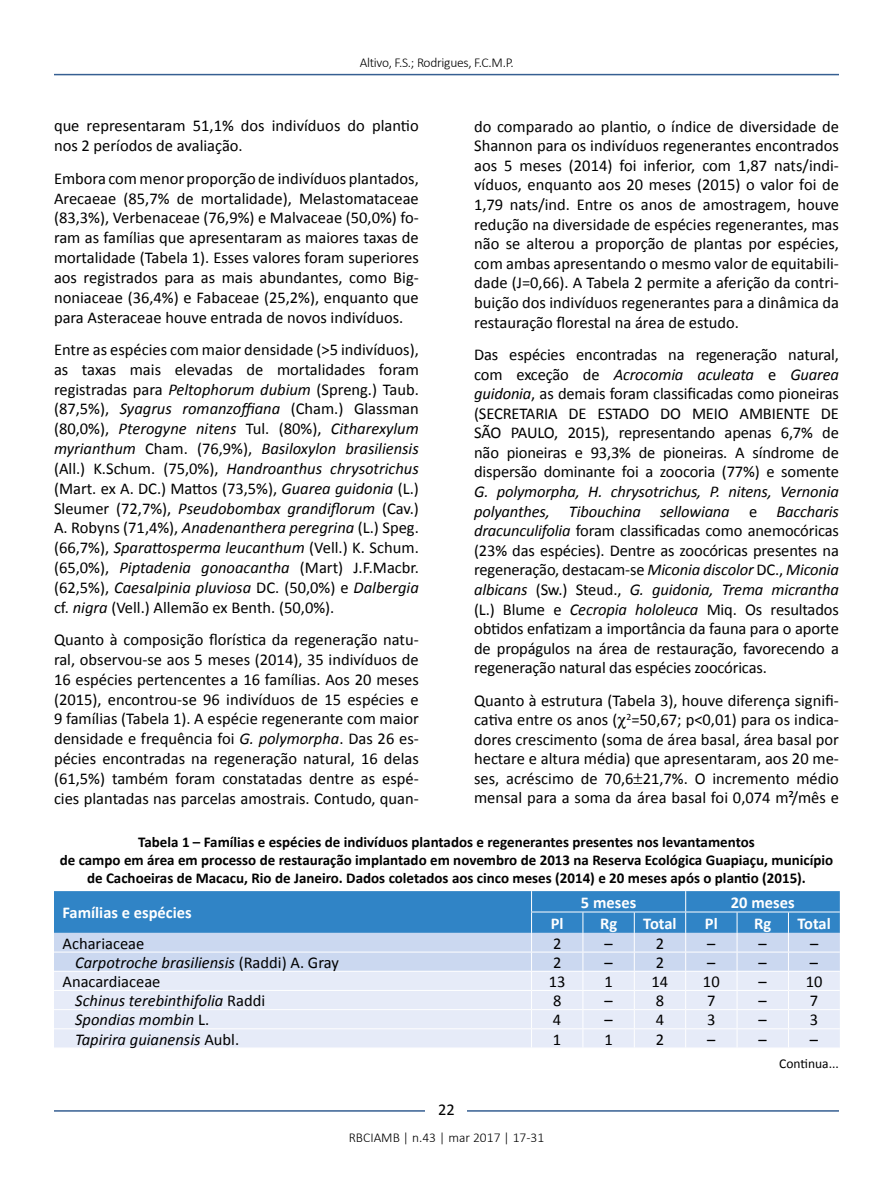
<style>
.page{position:relative;width:893px;height:1191px;background:#fff}
.page>*{position:absolute;margin:0;border:0;box-sizing:border-box;transform-origin:0 0}
.t1{font:16.5px/19.8px "Calibri";color:#000;text-align:justify}
.t2{font:italic 16.5px "Calibri";color:#000}
.t3{font:700 16.5px "Calibri";color:#fff}
.t4{font:700 15px/18px "Calibri";color:#000;text-align:center}
.t5{font:300 13.5px "Calibri";letter-spacing:-.02em;color:#000}
.t6{font:300 13.5px "Calibri";color:#000}
.t7{font:13.5px "Calibri";color:#000}
.s1{font-style:italic}
.s2{font-style:normal}
</style>
<div class="page">
<hr style="left:54px;top:74px;width:785px;height:1px;background:#365f92">
<hr style="left:54px;top:1110px;width:785px;height:1px;background:#365f92">
<div style="left:426px;top:1096px;width:41px;height:26px;background:#fff"></div>
<svg style="left:54px;top:891px;width:786px;height:156px;background:#b0cce9"></svg>
<p class="t5" style="left:360px;top:54px;width:156px">Altivo, F.S.; Rodrigues, F.C.M.P.</p>
<p class="t1" style="left:54px;top:116px;width:366px">que representaram 51,1% dos indivíduos do plantio nos 2 períodos de avaliação.</p>
<p class="t1" style="left:54px;top:168px;width:366px">Embora com menor proporção de indivíduos plantados, Arecaeae (85,7% de mortalidade), Melastomataceae (83,3%), Verbenaceae (76,9%) e Malvaceae (50,0%) fo&shy;ram as famílias que apresentaram as maiores taxas de mortalidade (Tabela 1). Esses valores foram superiores aos registrados para as mais abundantes, como Big&shy;noniaceae (36,4%) e Fabaceae (25,2%), enquanto que para Asteraceae houve entrada de novos indivíduos.</p>
<p class="t1" style="left:54px;top:340px;width:366px">Entre as espécies com maior densidade (&gt;5 indivíduos), as taxas mais elevadas de mortalidades foram registradas para <span class="s1">Peltophorum dubium</span> (Spreng.) Taub. (87,5%), <span class="s1">Syagrus romanzoffiana</span> (Cham.) Glassman (80,0%), <span class="s1">Pterogyne nitens</span> Tul. (80%), <span class="s1">Citharexylum myrianthum</span> Cham. (76,9%), <span class="s1">Basiloxylon brasiliensis </span>(All.) K.Schum. (75,0%), <span class="s1">Handroanthus chrysotrichus </span>(Mart. ex A. DC.) Mattos (73,5%), <span class="s1">Guarea guidonia</span> (L.)<br>Sleumer (72,7%), <span class="s1">Pseudobombax grandiflorum</span> (Cav.)<br>A. Robyns (71,4%), <span class="s1">Anadenanthera peregrina</span> (L.) Speg. (66,7%), <span class="s1">Sparattosperma leucanthum</span> (Vell.) K. Schum. (65,0%), <span class="s1">Piptadenia gonoacantha</span> (Mart) J.F.Macbr. (62,5%), <span class="s1">Caesalpinia pluviosa</span> DC. (50,0%) e <span class="s1">Dalbergia </span>cf. <span class="s1">nigra</span> (Vell.) Allemão ex Benth. (50,0%).</p>
<p class="t1" style="left:54px;top:630px;width:366px">Quanto à composição florística da regeneração natu&shy;ral, observou-se aos 5 meses (2014), 35 indivíduos de 16 espécies pertencentes a 16 famílias. Aos 20 meses (2015), encontrou-se 96 indivíduos de 15 espécies e 9 famílias (Tabela 1). A espécie regenerante com maior densidade e frequência foi <span class="s1">G. polymorpha</span>. Das 26 es&shy;pécies encontradas na regeneração natural, 16 delas (61,5%) também foram constatadas dentre as espé&shy;cies plantadas nas parcelas amostrais. Contudo, quan-</p>
<p class="t1" style="left:474px;top:116px;width:366px">do comparado ao plantio, o índice de diversidade de Shannon para os indivíduos regenerantes encontrados aos 5 meses (2014) foi inferior, com 1,87 nats/indi&shy;víduos, enquanto aos 20 meses (2015) o valor foi de 1,79 nats/ind. Entre os anos de amostragem, houve redução na diversidade de espécies regenerantes, mas não se alterou a proporção de plantas por espécies, com ambas apresentando o mesmo valor de equitabili&shy;dade (J=0,66). A Tabela 2 permite a aferição da contri&shy;buição dos indivíduos regenerantes para a dinâmica da restauração florestal na área de estudo.</p>
<p class="t1" style="left:474px;top:345px;width:366px">Das espécies encontradas na regeneração natural, com exceção de <span class="s1">Acrocomia aculeata</span> e <span class="s1">Guarea guidonia</span>, as demais foram classificadas como pioneiras (SECRETARIA DE ESTADO DO MEIO AMBIENTE DE SÃO PAULO, 2015), representando apenas 6,7% de não pioneiras e 93,3% de pioneiras. A síndrome de dispersão dominante foi a zoocoria (77%) e somente</p>
<p class="t1" style="left:474px;top:482px;width:366px"><span class="s1">G. polymorpha, H. chrysotrichus, P. nitens, Vernonia polyanthes, Tibouchina sellowiana</span> e <span class="s1">Baccharis dracunculifolia</span> foram classificadas como anemocóricas (23% das espécies). Dentre as zoocóricas presentes na regeneração, destacam-se <span class="s1">Miconia discolor</span> DC., <span class="s1">Miconia albicans</span> (Sw.) Steud., <span class="s1">G. guidonia, Trema micrantha </span>(L.) Blume e <span class="s1">Cecropia hololeuca</span> Miq. Os resultados obtidos enfatizam a importância da fauna para o aporte de propágulos na área de restauração, favorecendo a regeneração natural das espécies zoocóricas.</p>
<p class="t1" style="left:474px;top:690px;width:366px">Quanto à estrutura (Tabela 3), houve diferença signifi&shy;cativa entre os anos ( <sup>2</sup>=50,67; p&lt;0,01) para os indica&shy;dores crescimento (soma de área basal, área basal por hectare e altura média) que apresentaram, aos 20 me&shy;ses, acréscimo de 70,6 21,7%. O incremento médio mensal para a soma da área basal foi 0,074 m²/mês e</p>
<p class="t4" style="left:60px;top:832px;width:775px">Tabela 1 – Famílias e espécies de indivíduos plantados e regenerantes presentes nos levantamentos<br>de campo em área em processo de restauração implantado em novembro de 2013 na Reserva Ecológica Guapiaçu, município de Cachoeiras de Macacu, Rio de Janeiro. Dados coletados aos cinco meses (2014) e 20 meses após o plantio (2015).</p>
<p class="t3" style="left:63px;top:902px;width:131px">Famílias e espécies</p>
<p class="t3" style="left:581px;top:891px;width:57px">5 meses</p>
<p class="t3" style="left:731px;top:891px;width:65px">20 meses</p>
<p class="t3" style="left:551px;top:912px;width:14px">Pl</p>
<p class="t3" style="left:600px;top:912px;width:19px">Rg</p>
<p class="t3" style="left:643px;top:912px;width:35px">Total</p>
<p class="t3" style="left:705px;top:912px;width:14px">Pl</p>
<p class="t3" style="left:754px;top:912px;width:19px">Rg</p>
<p class="t3" style="left:797px;top:912px;width:35px">Total</p>
<p class="t1" style="left:62px;top:933px;width:83px">Achariaceae</p>
<p class="t1" style="left:553px;top:933px;width:10px">2</p>
<p class="t1" style="left:604px;top:933px;width:10px">–</p>
<p class="t1" style="left:656px;top:933px;width:10px">2</p>
<p class="t1" style="left:707px;top:933px;width:10px">–</p>
<p class="t1" style="left:759px;top:933px;width:10px">–</p>
<p class="t1" style="left:810px;top:933px;width:10px">–</p>
<p class="t2" style="left:75px;top:951px;width:265px">Carpotroche brasiliensis <span class="s2">(Raddi) A. Gray</span></p>
<p class="t1" style="left:553px;top:952px;width:10px">2</p>
<p class="t1" style="left:604px;top:952px;width:10px">–</p>
<p class="t1" style="left:656px;top:952px;width:10px">2</p>
<p class="t1" style="left:707px;top:952px;width:10px">–</p>
<p class="t1" style="left:759px;top:952px;width:10px">–</p>
<p class="t1" style="left:810px;top:952px;width:10px">–</p>
<p class="t1" style="left:62px;top:971px;width:100px">Anacardiaceae</p>
<p class="t1" style="left:549px;top:971px;width:18px">13</p>
<p class="t1" style="left:604px;top:971px;width:10px">1</p>
<p class="t1" style="left:652px;top:971px;width:18px">14</p>
<p class="t1" style="left:703px;top:971px;width:18px">10</p>
<p class="t1" style="left:759px;top:971px;width:65px">– 10</p>
<p class="t2" style="left:75px;top:989px;width:191px">Schinus terebinthifolia <span class="s2">Raddi</span></p>
<p class="t1" style="left:553px;top:991px;width:10px">8</p>
<p class="t1" style="left:604px;top:991px;width:10px">–</p>
<p class="t1" style="left:656px;top:991px;width:10px">8</p>
<p class="t1" style="left:707px;top:991px;width:10px">7</p>
<p class="t1" style="left:759px;top:991px;width:10px">–</p>
<p class="t1" style="left:810px;top:991px;width:10px">7</p>
<p class="t2" style="left:75px;top:1008px;width:135px">Spondias mombin <span class="s2">L.</span></p>
<p class="t1" style="left:553px;top:1010px;width:10px">4</p>
<p class="t1" style="left:604px;top:1010px;width:10px">–</p>
<p class="t1" style="left:656px;top:1010px;width:10px">4</p>
<p class="t1" style="left:707px;top:1010px;width:10px">3</p>
<p class="t1" style="left:759px;top:1010px;width:10px">–</p>
<p class="t1" style="left:810px;top:1010px;width:10px">3</p>
<p class="t2" style="left:75px;top:1027px;width:165px">Tapirira guianensis <span class="s2">Aubl.</span></p>
<p class="t1" style="left:553px;top:1029px;width:10px">1</p>
<p class="t1" style="left:604px;top:1029px;width:10px">1</p>
<p class="t1" style="left:656px;top:1029px;width:10px">2</p>
<p class="t1" style="left:707px;top:1029px;width:10px">–</p>
<p class="t1" style="left:759px;top:1029px;width:10px">–</p>
<p class="t1" style="left:810px;top:1029px;width:10px">–</p>
<p class="t1" style="left:438px;top:1100px;width:18px">22</p>
<p class="t6" style="left:349px;top:1129px;width:197px">RBCIAMB | n.43 | mar 2017 | 17-31</p>
<p class="t7" style="left:779px;top:1054px;width:61px">Continua...</p>
</div>
